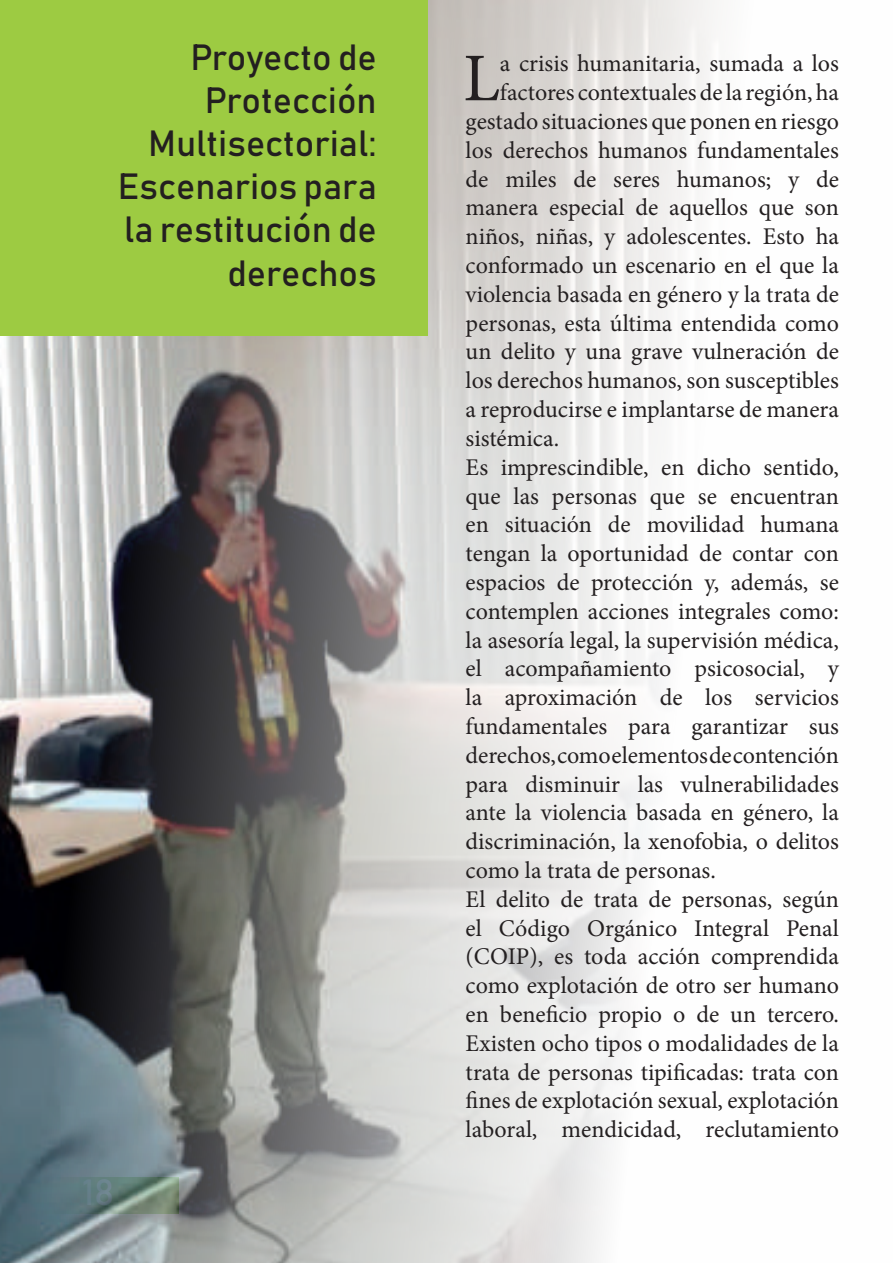
<style>
.page{position:relative;width:893px;height:1263px;background:#fff}
.page>*{position:absolute;margin:0;border:0;box-sizing:border-box;transform-origin:0 0}
.t1{font:68.25px "Minion Pro";color:#231f20}
.t2{font:36px/43.2px "Bahnschrift";color:#231f20;text-align:right}
.t3{font:24px "Minion Pro";color:#231f20}
</style>
<div class="page">
<img style="left:0;top:0;width:715px;height:1263px">
<div style="left:0;top:0;width:427px;height:336px;background:#9dcb42"></div>
<h2 class="t2" style="left:118px;top:35px;width:260px">Proyecto de<br>Protección<br>Multisectorial:<br>Escenarios para la restitución de derechos</h2>
<h1 class="t1" style="left:463px;top:33px;width:38px">L</h1>
<p class="t3" style="left:500px;top:48px;width:341px">a crisis humanitaria, sumada a los</p>
<p class="t3" style="left:500px;top:77px;width:340px">factores contextuales de la región, ha</p>
<p class="t3" style="left:466px;top:105px;width:375px">gestado situaciones que ponen en riesgo</p>
<p class="t3" style="left:466px;top:134px;width:375px">los derechos humanos fundamentales</p>
<p class="t3" style="left:466px;top:163px;width:375px">de miles de seres humanos; y de</p>
<p class="t3" style="left:466px;top:192px;width:375px">manera especial de aquellos que son</p>
<p class="t3" style="left:466px;top:221px;width:375px">niños, niñas, y adolescentes. Esto ha</p>
<p class="t3" style="left:466px;top:249px;width:375px">conformado un escenario en el que la</p>
<p class="t3" style="left:466px;top:278px;width:375px">violencia basada en género y la trata de</p>
<p class="t3" style="left:466px;top:307px;width:375px">personas, esta última entendida como</p>
<p class="t3" style="left:466px;top:336px;width:375px">un delito y una grave vulneración de</p>
<p class="t3" style="left:466px;top:365px;width:375px">los derechos humanos, son susceptibles</p>
<p class="t3" style="left:466px;top:393px;width:375px">a reproducirse e implantarse de manera</p>
<p class="t3" style="left:466px;top:422px;width:95px">sistémica.</p>
<p class="t3" style="left:466px;top:451px;width:375px">Es imprescindible, en dicho sentido,</p>
<p class="t3" style="left:466px;top:480px;width:375px">que las personas que se encuentran</p>
<p class="t3" style="left:466px;top:509px;width:375px">en situación de movilidad humana</p>
<p class="t3" style="left:466px;top:537px;width:375px">tengan la oportunidad de contar con</p>
<p class="t3" style="left:466px;top:566px;width:375px">espacios de protección y, además, se</p>
<p class="t3" style="left:466px;top:595px;width:375px">contemplen acciones integrales como:</p>
<p class="t3" style="left:466px;top:624px;width:375px">la asesoría legal, la supervisión médica,</p>
<p class="t3" style="left:466px;top:653px;width:375px">el acompañamiento psicosocial, y</p>
<p class="t3" style="left:466px;top:681px;width:375px">la aproximación de los servicios</p>
<p class="t3" style="left:466px;top:710px;width:375px">fundamentales para garantizar sus</p>
<p class="t3" style="left:466px;top:739px;width:375px">derechos, como elementos de contención</p>
<p class="t3" style="left:466px;top:768px;width:375px">para disminuir las vulnerabilidades</p>
<p class="t3" style="left:466px;top:797px;width:375px">ante la violencia basada en género, la</p>
<p class="t3" style="left:466px;top:825px;width:375px">discriminación, la xenofobia, o delitos</p>
<p class="t3" style="left:466px;top:854px;width:252px">como la trata de personas.</p>
<p class="t3" style="left:466px;top:883px;width:375px">El delito de trata de personas, según</p>
<p class="t3" style="left:466px;top:912px;width:375px">el Código Orgánico Integral Penal</p>
<p class="t3" style="left:466px;top:941px;width:375px">(COIP), es toda acción comprendida</p>
<p class="t3" style="left:466px;top:969px;width:375px">como explotación de otro ser humano</p>
<p class="t3" style="left:466px;top:998px;width:375px">en beneficio propio o de un tercero.</p>
<p class="t3" style="left:466px;top:1027px;width:375px">Existen ocho tipos o modalidades de la</p>
<p class="t3" style="left:466px;top:1056px;width:375px">trata de personas tipificadas: trata con</p>
<p class="t3" style="left:466px;top:1085px;width:375px">fines de explotación sexual, explotación</p>
<p class="t3" style="left:466px;top:1113px;width:375px">laboral, mendicidad, reclutamiento</p>
</div>
